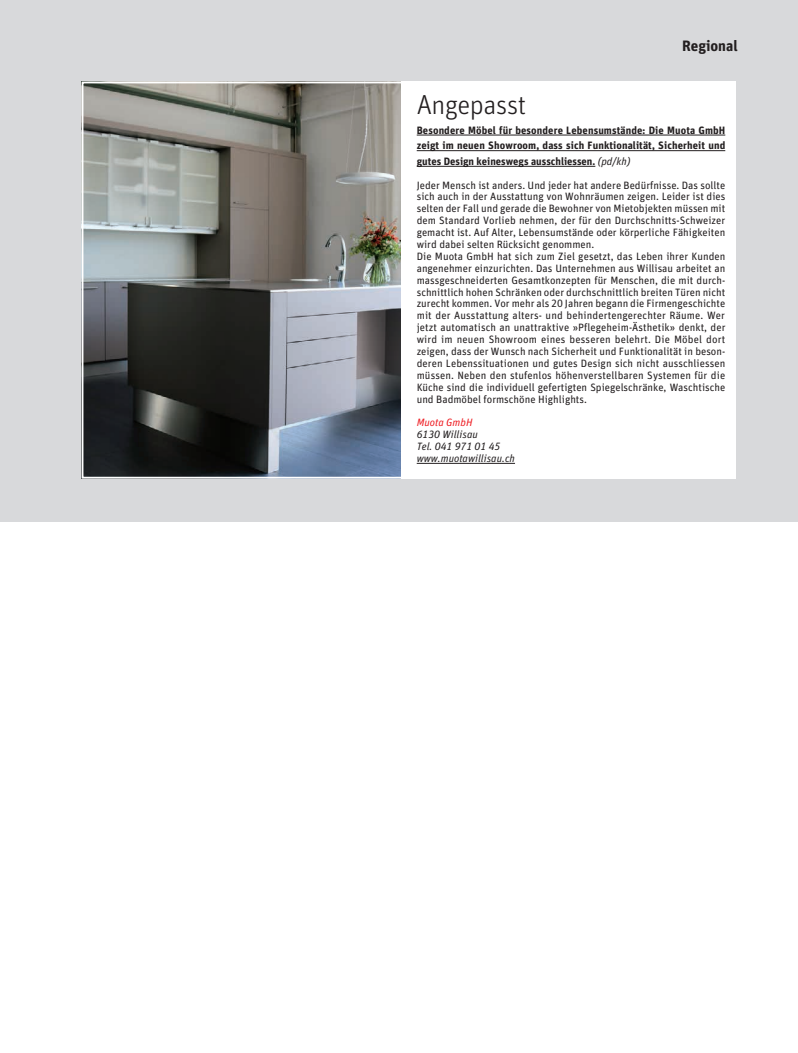
<style>
.page{position:relative;width:798px;height:1053px;background:#fff}
.page>*{position:absolute;margin:0;border:0;box-sizing:border-box;transform-origin:0 0}
.t1{font:27.5px "Unit Light LF";letter-spacing:-.015em;color:#231f20}
.t2{font:15px "Unit Bold LF";color:#231f20}
.t3{font:10.62px/11.9px "Unit Regular LF";color:#231f20}
.t4{font:10.62px/15.6px "Unit Bold LF";color:#231f20;text-align:justify}
.t5{font:10.62px/11.9px "Unit Regular Italic LF";color:#231f20}
.t6{font:10.62px "Unit Regular Italic LF";color:#ee1d23}
.s1{font-family:"Unit Regular Italic LF"}
</style>
<div class="page">
<div style="left:0;top:0;width:797px;height:521px;background:#d8d9db"></div>
<div style="left:81px;top:81px;width:654px;height:397px;background:#fff"></div>
<hr style="left:416px;top:135px;width:309px;height:1px;background:#231f20">
<hr style="left:416px;top:150px;width:309px;height:1px;background:#231f20">
<hr style="left:416px;top:166px;width:179px;height:1px;background:#231f20">
<hr style="left:416px;top:463px;width:99px;height:1px;background:#231f20">
<img style="left:84px;top:84px;width:316px;height:391px">
<div style="left:81px;top:81px;width:654px;height:397px;border:2px solid #fff"></div>
<h2 class="t2" style="left:681px;top:40px;width:57px">Regional</h2>
<h1 class="t1" style="left:416px;top:95px;width:111px">Angepasst</h1>
<p class="t4" style="left:416px;top:123px;width:310px">Besondere Möbel für besondere Lebensumstände: Die Muota GmbH zeigt im neuen Showroom, dass sich Funktionalität, Sicherheit und gutes Design keineswegs ausschliessen. <span class="s1">(pd/kh)</span></p>
<p class="t3" style="left:416px;top:180px;width:310px">Jeder Mensch ist anders. Und jeder hat andere Bedürfnisse. Das sollte sich auch in der Ausstattung von Wohnräumen zeigen. Leider ist dies selten der Fall und gerade die Bewohner von Mietobjekten müssen mit dem Standard Vorlieb nehmen, der für den Durchschnitts-Schweizer gemacht ist. Auf Alter, Lebensumstände oder körperliche Fähigkeiten wird dabei selten Rücksicht genommen.<br>Die Muota GmbH hat sich zum Ziel gesetzt, das Leben ihrer Kunden angenehmer einzurichten. Das Unternehmen aus Willisau arbeitet an massgeschneiderten Gesamtkonzepten für Menschen, die mit durch&shy;schnittlich hohen Schränken oder durchschnittlich breiten Türen nicht zurecht kommen. Vor mehr als 20 Jahren begann die Firmengeschichte mit der Ausstattung alters- und behindertengerechter Räume. Wer jetzt automatisch an unattraktive »Pflegeheim-Ästhetik» denkt, der wird im neuen Showroom eines besseren belehrt. Die Möbel dort zeigen, dass der Wunsch nach Sicherheit und Funktionalität in beson&shy;deren Lebenssituationen und gutes Design sich nicht ausschliessen müssen. Neben den stufenlos höhenverstellbaren Systemen für die Küche sind die individuell gefertigten Spiegelschränke, Waschtische und Badmöbel formschöne Highlights.</p>
<p class="t6" style="left:416px;top:418px;width:57px">Muota GmbH</p>
<p class="t5" style="left:416px;top:429px;width:100px">6130 Willisau<br>Tel. 041 971 01 45 www.muotawillisau.ch</p>
</div>
